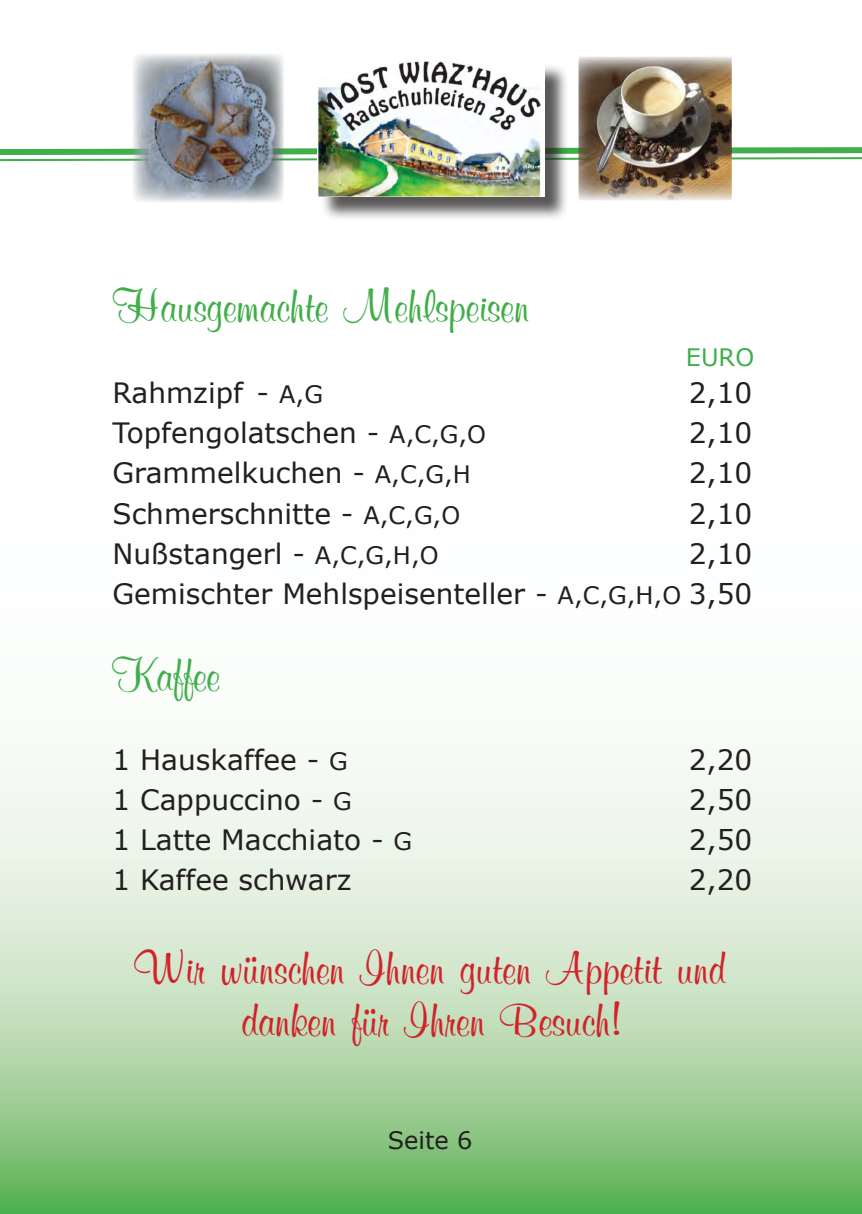
<style>
.page{position:relative;width:862px;height:1214px;background:#fff}
.page>*{position:absolute;margin:0;border:0;box-sizing:border-box;transform-origin:0 0}
.t1{font:48px "Murmur Normal";color:#d1232a}
.t2{font:48px "Murmur Normal";color:#40ae49}
.t3{font:28px "MS Reference Sans Serif";color:#231f20}
.t4{font:24px "MS Reference Sans Serif";color:#231f20}
.t5{font:24px "MS Reference Sans Serif";color:#40ae49}
.s1{font-size:24px}
</style>
<div class="page">
<svg style="left:0;top:759px;width:862px;height:454px;background:#c0deba"></svg>
<svg style="left:0;top:144px;width:862px;height:18px"></svg>
<div style="left:320px;top:63px;width:249px;height:158px;background:#231f20;opacity:.75"></div>
<img style="left:317px;top:60px;width:227px;height:136px">
<img style="left:578px;top:56px;width:153px;height:144px">
<img style="left:133px;top:54px;width:151px;height:148px">
<p class="t2" style="left:113px;top:278px;width:418px">Hausgemachte Mehlspeisen</p>
<p class="t5" style="left:686px;top:342px;width:70px">EURO</p>
<p class="t3" style="left:113px;top:375px;width:212px">Rahmzipf - <span class="s1">A,G</span></p>
<p class="t3" style="left:689px;top:375px;width:65px">2,10</p>
<p class="t3" style="left:113px;top:415px;width:375px">Topfengolatschen - <span class="s1">A,C,G,O</span></p>
<p class="t3" style="left:689px;top:415px;width:65px">2,10</p>
<p class="t3" style="left:113px;top:455px;width:360px">Grammelkuchen - <span class="s1">A,C,G,H</span></p>
<p class="t3" style="left:689px;top:455px;width:65px">2,10</p>
<p class="t3" style="left:113px;top:495px;width:349px">Schmerschnitte - <span class="s1">A,C,G,O</span></p>
<p class="t3" style="left:689px;top:495px;width:65px">2,10</p>
<p class="t3" style="left:113px;top:535px;width:327px">Nußstangerl - <span class="s1">A,C,G,H,O</span></p>
<p class="t3" style="left:689px;top:535px;width:65px">2,10</p>
<p class="t3" style="left:113px;top:575px;width:641px">Gemischter Mehlspeisenteller - <span class="s1">A,C,G,H,O</span> 3,50</p>
<p class="t2" style="left:113px;top:646px;width:109px">Kaffee</p>
<p class="t3" style="left:113px;top:742px;width:237px">1 Hauskaffee - <span class="s1">G</span></p>
<p class="t3" style="left:689px;top:742px;width:65px">2,20</p>
<p class="t3" style="left:113px;top:782px;width:241px">1 Cappuccino - <span class="s1">G</span></p>
<p class="t3" style="left:689px;top:782px;width:65px">2,50</p>
<p class="t3" style="left:113px;top:822px;width:301px">1 Latte Macchiato - <span class="s1">G</span></p>
<p class="t3" style="left:689px;top:822px;width:65px">2,50</p>
<p class="t3" style="left:113px;top:862px;width:240px">1 Kaffee schwarz</p>
<p class="t3" style="left:689px;top:862px;width:65px">2,20</p>
<p class="t1" style="left:134px;top:939px;width:593px">Wir wünschen Ihnen guten Appetit und</p>
<p class="t1" style="left:241px;top:991px;width:380px">danken für Ihren Besuch!</p>
<p class="t4" style="left:388px;top:1124px;width:86px">Seite 6</p>
</div>
